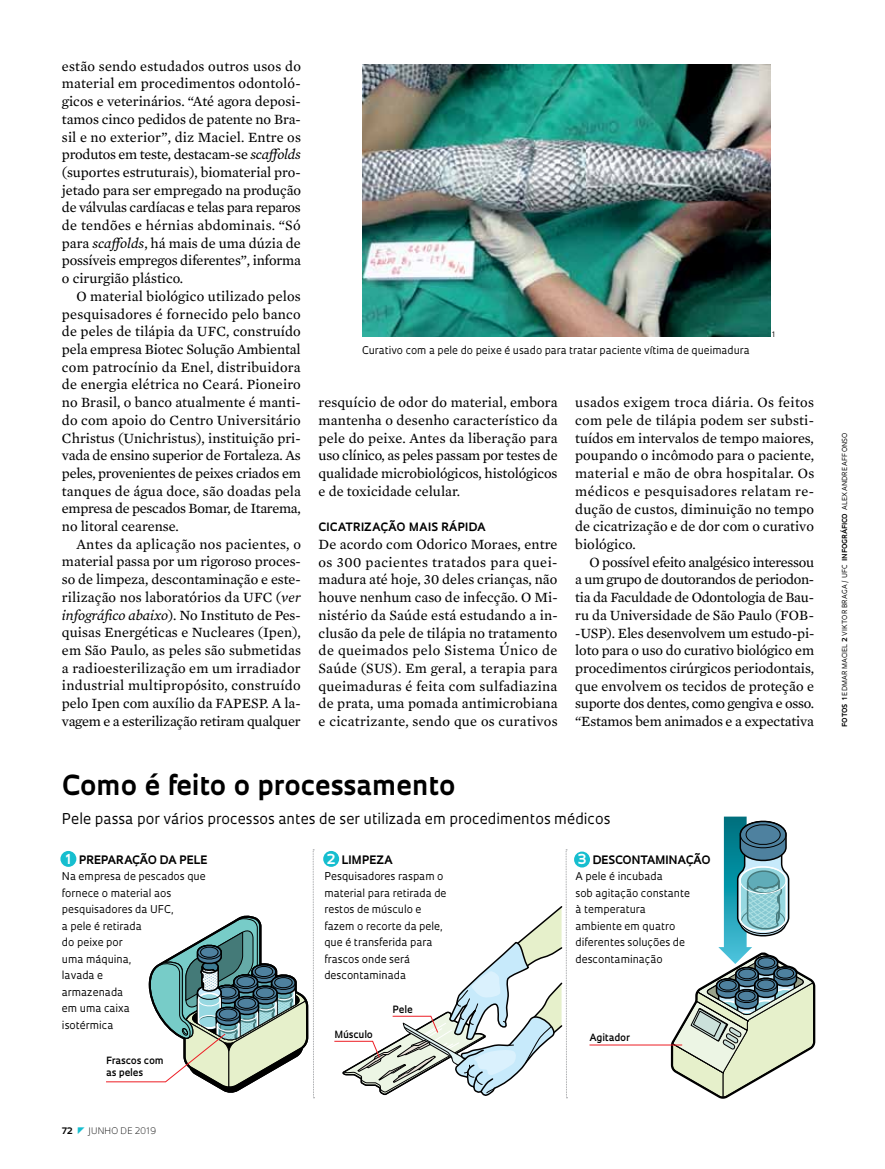
<style>
.page{position:relative;width:885px;height:1169px;background:#fff}
.page>*{position:absolute;margin:0;border:0;box-sizing:border-box;transform-origin:0 0}
.t1{font:700 26.85px "Oculum";color:#000}
.t2{font:14.4px/17.7px "Mercury Text G2";letter-spacing:-.01em;color:#000;text-align:justify}
.t3{font:14.4px "Oculum";color:#000}
.t4{font:700 13.5px "Oculum";color:#fff}
.t5{font:700 11.4px "Oculum";letter-spacing:.005em;color:#000}
.t6{font:700 11.25px "Oculum";letter-spacing:.035em;color:#000}
.t7{font:10.5px/16.5px "Oculum";color:#000}
.t8{font:10.35px "Oculum";color:#000}
.t9{font:600 9.75px/12px "Oculum";color:#000}
.t10{font:300 8.7px "Oculum";letter-spacing:.015em;color:#000}
.t11{font:700 8.7px "Oculum";color:#000}
.t12{font:7.35px "Oculum";color:#000}
.t13{font:6.75px "Oculum";letter-spacing:.02em;color:#000}
.s1{font-style:italic}
.s2{font-weight:700}
</style>
<div class="page">
<svg style="left:669px;top:816px;width:147px;height:283px"></svg>
<img style="left:363px;top:64px;width:407px;height:272px">
<div style="left:323px;top:851px;width:16px;height:16px;background:#16becf;border-radius:50%"></div>
<div style="left:60px;top:851px;width:16px;height:16px;background:#16becf;border-radius:50%"></div>
<div style="left:574px;top:851px;width:16px;height:16px;background:#16becf;border-radius:50%"></div>
<svg style="left:106px;top:849px;width:209px;height:249px"></svg>
<svg style="left:334px;top:849px;width:233px;height:249px"></svg>
<hr style="left:589px;top:1044px;width:93px;height:1px;background:#ed1d24">
<p class="t2" style="left:62px;top:56px;width:241px">estão sendo estudados outros usos do material em procedimentos odontoló&shy;gicos e veterinários. “Até agora deposi&shy;tamos cinco pedidos de patente no Bra&shy;sil e no exterior”, diz Maciel. Entre os produtos em teste, destacam-se <span class="s1">scaffolds </span>(suportes estruturais), biomaterial pro&shy;jetado para ser empregado na produção de válvulas cardíacas e telas para reparos de tendões e hérnias abdominais. “Só para <span class="s1">scaffolds</span>, há mais de uma dúzia de possíveis empregos diferentes”, informa o cirurgião plástico.</p>
<p class="t2" style="left:62px;top:286px;width:241px;text-indent:14px">O material biológico utilizado pelos pesquisadores é fornecido pelo banco de peles de tilápia da UFC, construído pela empresa Biotec Solução Ambiental com patrocínio da Enel, distribuidora de energia elétrica no Ceará. Pioneiro no Brasil, o banco atualmente é manti&shy;do com apoio do Centro Universitário Christus (Unichristus), instituição pri&shy;vada de ensino superior de Fortaleza. As peles, provenientes de peixes criados em tanques de água doce, são doadas pela empresa de pescados Bomar, de Itarema, no litoral cearense.</p>
<p class="t2" style="left:62px;top:534px;width:241px;text-indent:14px">Antes da aplicação nos pacientes, o material passa por um rigoroso proces&shy;so de limpeza, descontaminação e este&shy;rilização nos laboratórios da UFC (<span class="s1">ver infográfico abaixo</span>). No Instituto de Pes&shy;quisas Energéticas e Nucleares (Ipen), em São Paulo, as peles são submetidas a radioesterilização em um irradiador industrial multipropósito, construído pelo Ipen com auxílio da FAPESP. A la&shy;vagem e a esterilização retiram qualquer</p>
<p class="t8" style="left:362px;top:344px;width:389px">Curativo com a pele do peixe é usado para tratar paciente vítima de queimadura</p>
<p class="t12" style="left:772px;top:329px;width:5px">1</p>
<p class="t2" style="left:319px;top:393px;width:241px">resquício de odor do material, embora mantenha o desenho característico da pele do peixe. Antes da liberação para uso clínico, as peles passam por testes de qualidade microbiológicos, histológicos e de toxicidade celular.</p>
<p class="t6" style="left:319px;top:519px;width:108px">cicatrização mais</p>
<p class="t6" style="left:441px;top:519px;width:32px">rápida</p>
<p class="t2" style="left:319px;top:534px;width:241px">De acordo com Odorico Moraes, entre os 300 pacientes tratados para quei&shy;madura até hoje, 30 deles crianças, não houve nenhum caso de infecção. O Mi&shy;nistério da Saúde está estudando a in&shy;clusão da pele de tilápia no tratamento de queimados pelo Sistema Único de Saúde (SUS). Em geral, a terapia para queimaduras é feita com sulfadiazina de prata, uma pomada antimicrobiana e cicatrizante, sendo que os curativos</p>
<p class="t2" style="left:575px;top:393px;width:241px">usados exigem troca diária. Os feitos com pele de tilápia podem ser substi&shy;tuídos em intervalos de tempo maiores, poupando o incômodo para o paciente, material e mão de obra hospitalar. Os médicos e pesquisadores relatam re&shy;dução de custos, diminuição no tempo de cicatrização e de dor com o curativo biológico.</p>
<p class="t2" style="left:575px;top:552px;width:241px;text-indent:14px">O possível efeito analgésico interessou a um grupo de doutorandos de periodon&shy;tia da Faculdade de Odontologia de Bau&shy;ru da Universidade de São Paulo (FOB--USP). Eles desenvolvem um estudo-pi&shy;loto para o uso do curativo biológico em procedimentos cirúrgicos periodontais, que envolvem os tecidos de proteção e suporte dos dentes, como gengiva e osso. “Estamos bem animados e a expectativa</p>
<h1 class="t1" style="left:62px;top:766px;width:395px">Como é feito o processamento</h1>
<p class="t3" style="left:62px;top:809px;width:550px">Pele passa por vários processos antes de ser utilizada em procedimentos médicos</p>
<p class="t5" style="left:79px;top:852px;width:63px">PREPARAÇÃO</p>
<p class="t5" style="left:160px;top:852px;width:49px">DA PELE</p>
<p class="t7" style="left:62px;top:868px;width:145px">Na empresa de pescados que fornece o material aos pesquisadores da UFC,<br>a pele é retirada<br>do peixe por<br>uma máquina,<br>lavada e<br>armazenada<br>em uma caixa<br>isotérmica</p>
<p class="t5" style="left:592px;top:852px;width:32px">DESCONT</p>
<p class="t5" style="left:647px;top:852px;width:48px">AM INAÇÃO</p>
<p class="t7" style="left:575px;top:868px;width:116px">A pele é incubada<br>sob agitação constante à temperatura ambiente em quatro diferentes soluções de descontaminação</p>
<p class="t4" style="left:65px;top:849px;width:7px">1</p>
<p class="t4" style="left:327px;top:849px;width:10px">2</p>
<p class="t4" style="left:578px;top:850px;width:10px">3</p>
<p class="t5" style="left:341px;top:852px;width:52px">LIMPEZA</p>
<p class="t7" style="left:324px;top:868px;width:124px">Pesquisadores raspam o material para retirada de restos de músculo e fazem o recorte da pele, que é transferida para frascos onde será descontaminada</p>
<p class="t9" style="left:393px;top:1002px;width:22px">Pele</p>
<p class="t9" style="left:334px;top:1028px;width:40px">Músculo</p>
<p class="t9" style="left:589px;top:1030px;width:42px">Agitador</p>
<p class="t9" style="left:106px;top:1053px;width:59px">Frascos com as peles</p>
<p class="t11" style="left:62px;top:1124px;width:12px">72</p>
<p class="t10" style="left:88px;top:1124px;width:70px">JUNHO DE 2019</p>
<p class="t13" style="left:840px;top:727px;width:294px;rotate:-90deg"><span class="s2">fotos 1</span> edmar maciel <span class="s2">2</span> vi ktor braga / ufc <span class="s2">infográfico</span> alexandre affonso</p>
</div>
